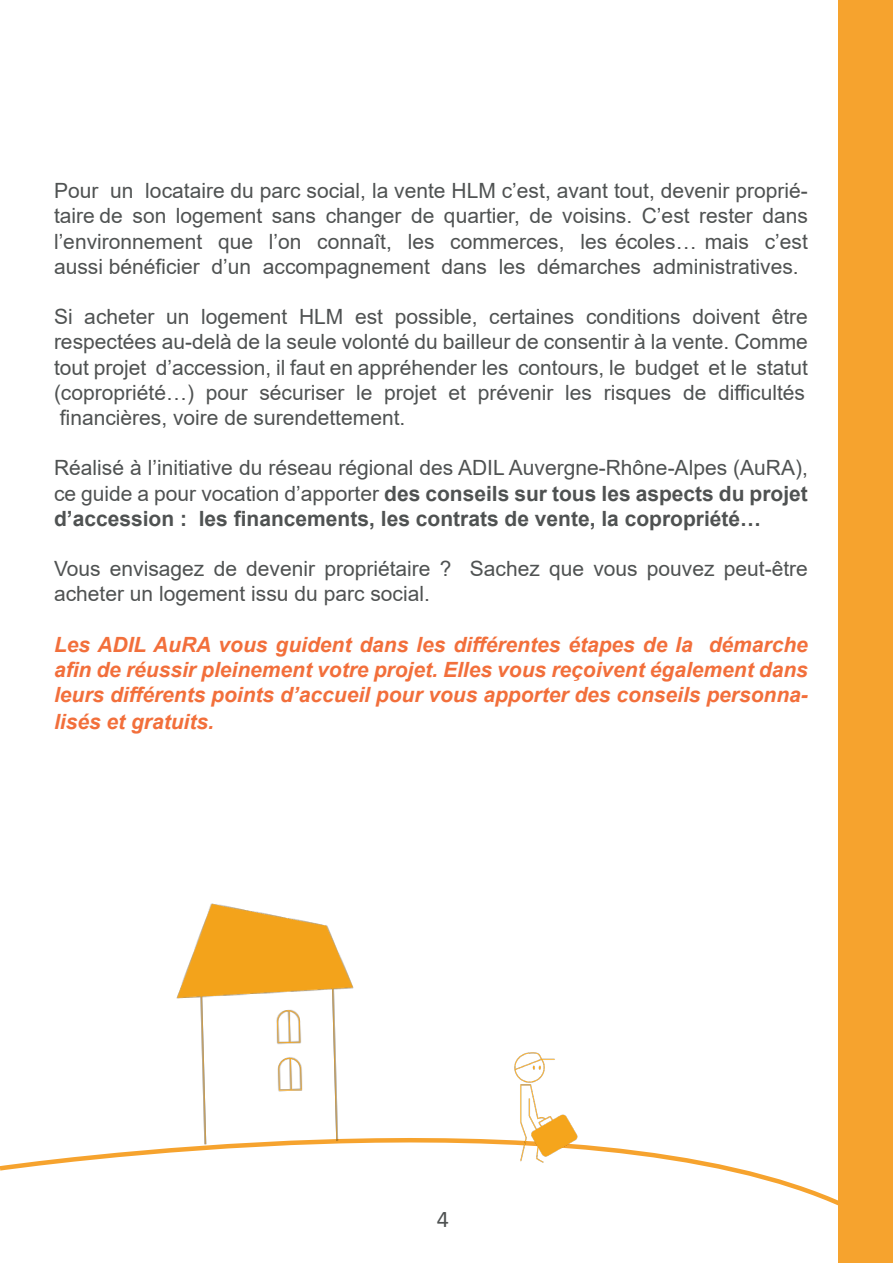
<style>
.page{position:relative;width:893px;height:1263px;background:#fff}
.page>*{position:absolute;margin:0;border:0;box-sizing:border-box;transform-origin:0 0}
.t1{font:24px "Calibri";color:#4f5252}
.t2{font:21px/25.2px "Arial";color:#4f5252}
.t3{font:italic 700 21px/25.8px "Arial";color:#f26f3b;text-align:justify}
.s1{font-weight:700}
</style>
<div class="page">
<div style="left:839px;top:0;width:54px;height:1263px;background:#f6a32e"></div>
<svg style="left:0;top:1084px;width:839px;height:128px"></svg>
<img style="left:164px;top:903px;width:206px;height:248px">
<img style="left:508px;top:1052px;width:74px;height:112px">
<p class="t2" style="left:54px;top:178px;width:755px">Pour un locataire du parc social, la vente HLM c’est, avant tout, devenir proprié&shy;taire de son logement sans changer de quartier, de voisins. C’est rester dans</p>
<p class="t2" style="left:54px;top:228px;width:755px">l’environnement que l’on connaît, les commerces, les écoles… mais c’est aussi bénéficier d’un accompagnement dans les démarches administratives.</p>
<p class="t2" style="left:54px;top:304px;width:755px">Si acheter un logement HLM est possible, certaines conditions doivent être</p>
<p class="t2" style="left:54px;top:329px;width:755px">respectées au-delà de la seule volonté du bailleur de consentir à la vente. Comme tout projet d’accession, il faut en appréhender les contours, le budget et le statut</p>
<p class="t2" style="left:54px;top:380px;width:753px">(copropriété…) pour sécuriser le projet et prévenir les risques de difficultés</p>
<p class="t2" style="left:60px;top:405px;width:347px">financières, voire de surendettement.</p>
<p class="t2" style="left:54px;top:455px;width:755px;text-align:justify">Réalisé à l’initiative du réseau régional des ADIL Auvergne-Rhône-Alpes (AuRA), ce guide a pour vocation d’apporter <span class="s1">des conseils sur tous les aspects du projet d’accession : les financements, les contrats de vente, la copropriété…</span></p>
<p class="t2" style="left:54px;top:556px;width:755px">Vous envisagez de devenir propriétaire ? Sachez que vous pouvez peut-être acheter un logement issu du parc social.</p>
<p class="t3" style="left:54px;top:632px;width:755px">Les ADIL AuRA vous guident dans les différentes étapes de la démarche afin de réussir pleinement votre projet. Elles vous reçoivent également dans leurs différents points d’accueil pour vous apporter des conseils personna&shy;lisés et gratuits.</p>
<p class="t1" style="left:437px;top:1202px;width:14px">4</p>
</div>
